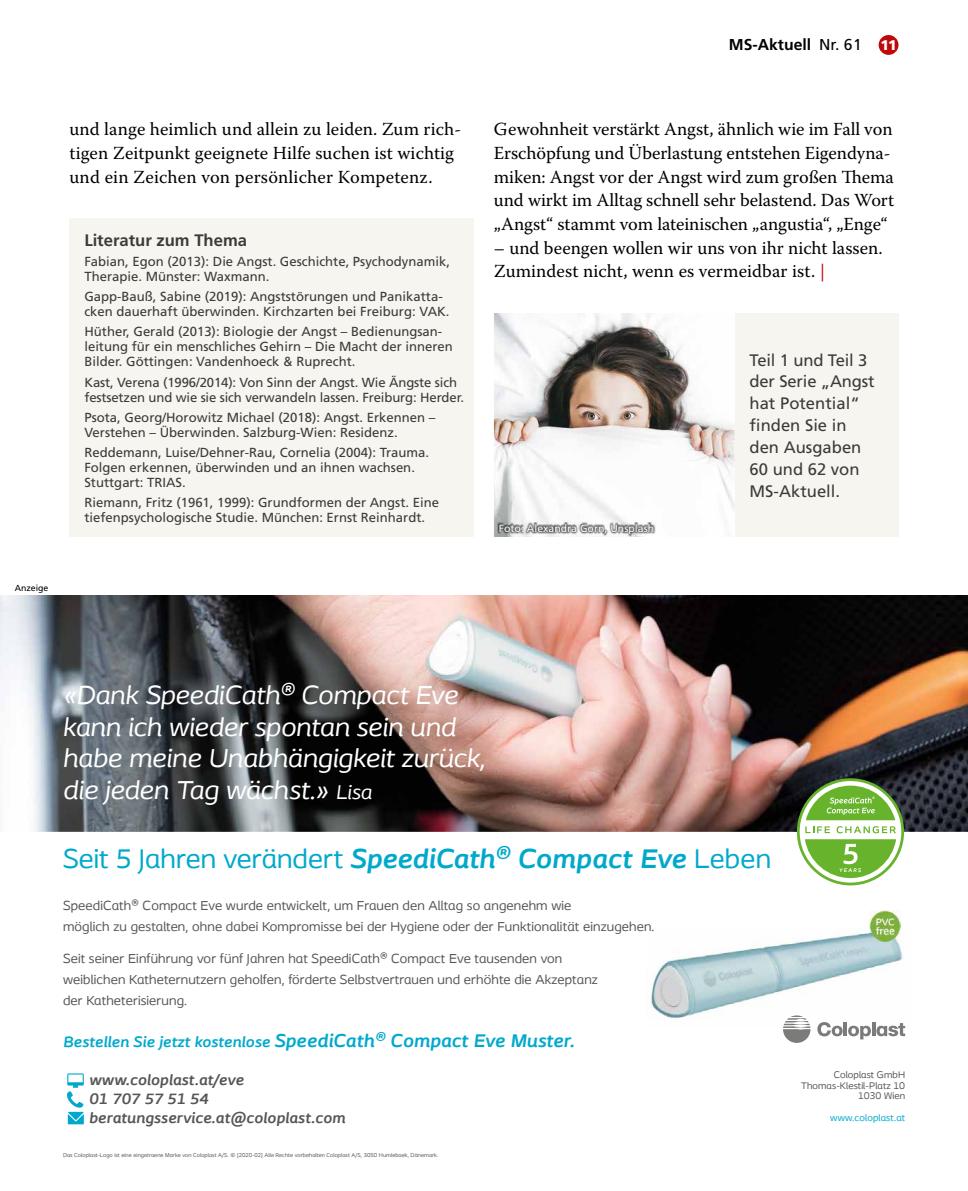
<style>
.page{position:relative;width:968px;height:1191px;background:#fff}
.page>*{position:absolute;margin:0;border:0;box-sizing:border-box;transform-origin:0 0}
.t1{font:28.35px "Coloplast";letter-spacing:.005em;color:#00a9cc}
.t2{font:italic 27.3px/31.5px "Coloplast";color:#fff}
.t3{font:italic 700 19.25px "Coloplast";letter-spacing:.01em;color:#00a9cc}
.t4{font:18.38px/23.6px "Warnock Pro";letter-spacing:.005em;color:#000}
.t5{font:16.62px/21.9px "Frutiger";color:#3b3b3a}
.t6{font:700 16.62px "Frutiger LT Std";color:#3b3b3a}
.t7{font:italic 700 15.75px/19.2px "Coloplast";letter-spacing:.01em;color:#565656}
.t8{font:700 15.75px "Frutiger LT Std";color:#000}
.t9{font:13.65px/21px "Coloplast";letter-spacing:.01em;color:#565656}
.t10{font:13.12px/15px "Frutiger";color:#3b3b3a}
.t11{font:10.5px "Frutiger";color:#fff}
.t12{font:9.97px/10.5px "Coloplast";letter-spacing:.01em;color:#565656;text-align:right}
.t13{font:9.97px "Coloplast";letter-spacing:.01em;color:#00a9cc}
.t14{font:8.75px "Frutiger";color:#000}
.t15{font:5.77px "Coloplast";letter-spacing:.01em;color:#565656}
.s1{font-weight:400}
.s2{font-weight:900;font-size:14px;color:#fff}
.s3{color:#c00808}
.s4{font-size:21px}
.s5{font-weight:700;font-style:italic}
.s6{font-size:15.75px}
</style>
<div class="page">
<div style="left:878px;top:35px;width:20px;height:20px;background:#c00808;border-radius:50%"></div>
<div style="left:69px;top:219px;width:405px;height:318px;background:#f7f5ef"></div>
<div style="left:734px;top:313px;width:164px;height:224px;background:#f7f5ef"></div>
<img style="left:494px;top:313px;width:240px;height:224px">
<img style="left:497px;top:522px;width:158px;height:14px">
<img style="left:0;top:595px;width:967px;height:237px">
<img style="left:651px;top:927px;width:255px;height:100px">
<img style="left:869px;top:910px;width:31px;height:31px">
<svg style="left:796px;top:778px;width:107px;height:107px"></svg>
<svg style="left:67px;top:1073px;width:17px;height:51px"></svg>
<svg style="left:817px;top:1022px;width:25px;height:14px"></svg>
<hr style="left:843px;top:1022px;width:3px;height:14px;background:#7b7b7a">
<svg style="left:871px;top:1022px;width:4px;height:14px"></svg>
<svg style="left:848px;top:1025px;width:22px;height:14px"></svg>
<svg style="left:876px;top:1023px;width:29px;height:13px"></svg>
<svg style="left:782px;top:1015px;width:28px;height:28px"></svg>
<p class="t8" style="left:728px;top:35px;width:169px">MS-Aktuell <span class="s1">Nr. 61</span> <span class="s2">11</span></p>
<p class="t14" style="left:15px;top:582px;width:35px">Anzeige</p>
<h3 class="t4" style="left:69px;top:117px;width:393px">und lange heimlich und allein zu leiden. Zum rich&shy;tigen Zeitpunkt geeignete Hilfe suchen ist wichtig und ein Zeichen von persönlicher Kompetenz.</h3>
<h3 class="t4" style="left:494px;top:117px;width:400px;text-align:justify">Gewohnheit verstärkt Angst, ähnlich wie im Fall von Erschöpfung und Überlastung entstehen Eigendyna&shy;miken: Angst vor der Angst wird zum großen</h3>
<h3 class="t4" style="left:494px;top:164px;width:402px;text-align:justify;text-indent:368px">ema und wirkt im Alltag schnell sehr belastend. Das Wort „Angst“ stammt vom lateinischen „angustia“, „Enge“</h3>
<h3 class="t4" style="left:494px;top:235px;width:390px">– und beengen wollen wir uns von ihr nicht lassen.<br>Zumindest nicht, wenn es vermeidbar ist. <span class="s3">|</span></h3>
<p class="t6" style="left:84px;top:230px;width:164px">Literatur zum Thema</p>
<p class="t10" style="left:84px;top:254px;width:367px">Fabian, Egon (2013): Die Angst. Geschichte, Psychodynamik,<br>Therapie. Münster: Waxmann.</p>
<p class="t10" style="left:84px;top:289px;width:366px">Gapp-Bauß, Sabine (2019): Angststörungen und Panikatta&shy;cken dauerhaft überwinden. Kirchzarten bei Freiburg: VAK.</p>
<p class="t10" style="left:84px;top:324px;width:370px">Hüther, Gerald (2013): Biologie der Angst – Bedienungsan&shy;leitung für ein menschliches Gehirn – Die Macht der inneren<br>Bilder. Göttingen: Vandenhoeck &amp; Ruprecht.</p>
<p class="t10" style="left:84px;top:374px;width:381px">Kast, Verena (1996/2014): Von Sinn der Angst. Wie Ängste sich festsetzen und wie sie sich verwandeln lassen. Freiburg: Herder.</p>
<p class="t10" style="left:84px;top:409px;width:352px">Psota, Georg/Horowitz Michael (2018): Angst. Erkennen –<br>Verstehen – Überwinden. Salzburg-Wien: Residenz.</p>
<p class="t10" style="left:84px;top:445px;width:346px">Reddemann, Luise/Dehner-Rau, Cornelia (2004): Trauma.<br>Folgen erkennen, überwinden und an ihnen wachsen.<br>Stuttgart: TRIAS.</p>
<p class="t10" style="left:84px;top:495px;width:356px">Riemann, Fritz (1961, 1999): Grundformen der Angst. Eine tiefenpsychologische Studie. München: Ernst Reinhardt.</p>
<p class="t5" style="left:749px;top:349px;width:127px">Teil 1 und Teil 3 der Serie „Angst hat Potential“ finden Sie in den Ausgaben<br>60 und 62 von<br>MS-Aktuell.</p>
<p class="t11" style="left:499px;top:522px;width:157px">Foto: Alexandra Gorn, Unsplash</p>
<h2 class="t2" style="left:63px;top:679px;width:424px">«Dank SpeediCath® Compact Eve kann ich wieder spontan sein und habe meine Unabhängigkeit zurück, die jeden Tag wächst.» <span class="s4">Lisa</span></h2>
<h1 class="t1" style="left:63px;top:842px;width:709px">Seit 5 Jahren verändert <span class="s5">SpeediCath® Compact Eve</span> Leben</h1>
<p class="t9" style="left:63px;top:895px;width:593px">SpeediCath® Compact Eve wurde entwickelt, um Frauen den Alltag so angenehm wie<br>möglich zu gestalten, ohne dabei Kompromisse bei der Hygiene oder der Funktionalität einzugehen.</p>
<p class="t9" style="left:63px;top:947px;width:536px">Seit seiner Einführung vor fünf Jahren hat SpeediCath® Compact Eve tausenden von weiblichen Katheternutzern geholfen, förderte Selbstvertrauen und erhöhte die Akzeptanz der Katheterisierung.</p>
<h3 class="t3" style="left:63px;top:1029px;width:513px"><span class="s6">Bestellen Sie jetzt kostenlose</span> SpeediCath® Compact Eve Muster.</h3>
<p class="t7" style="left:89px;top:1070px;width:257px">www.coloplast.at/eve<br>01 707 57 51 54 beratungsservice.at@coloplast.com</p>
<p class="t15" style="left:63px;top:1152px;width:377px">Das Coloplast-Logo ist eine eingetraene Marke von Coloplast A/S. © [2020-02] Alle Rechte vorbehalten Coloplast A/S, 3050 Humlebaek, Dänemark.</p>
<p class="t12" style="left:801px;top:1069px;width:105px">Coloplast GmbH<br>Thomas-Klestil-Platz 10<br>1030 Wien</p>
<p class="t13" style="left:830px;top:1111px;width:76px">www.coloplast.at</p>
</div>
